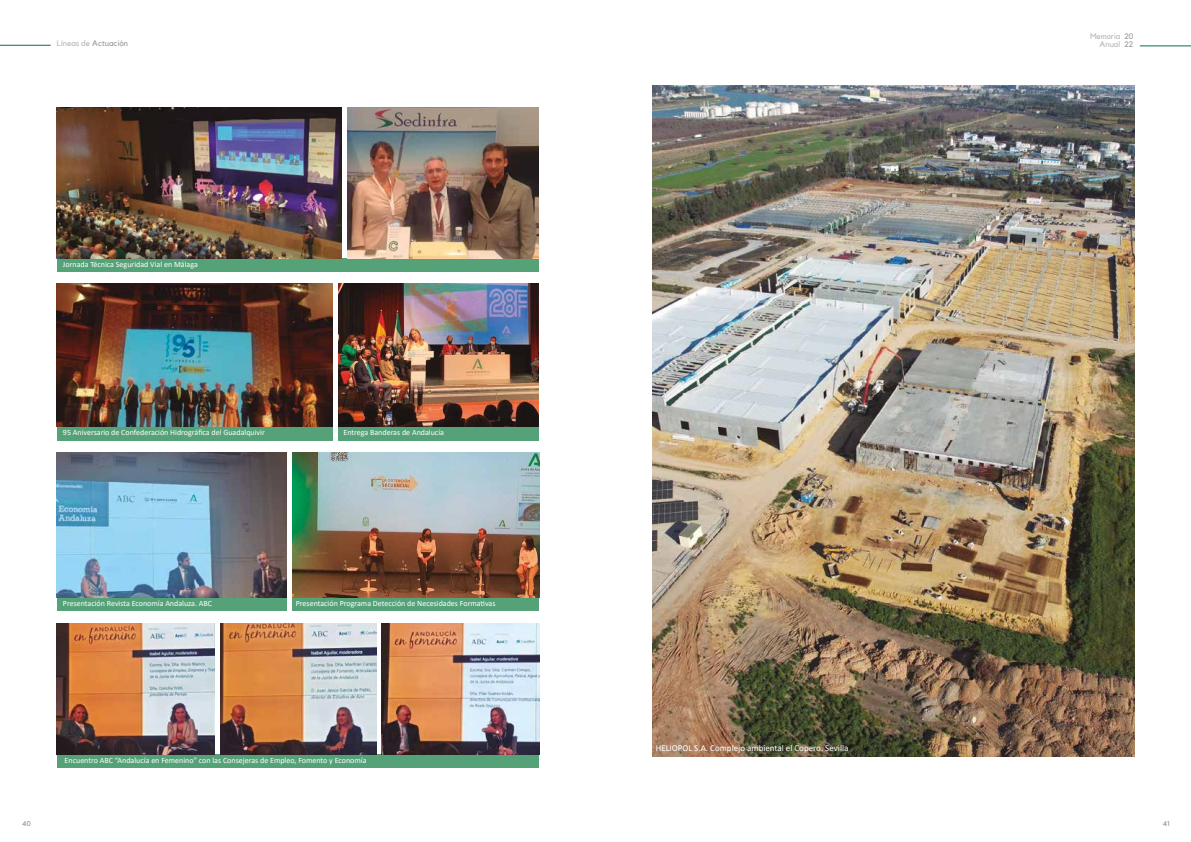
<style>
.page{position:relative;width:1191px;height:842px;background:#fff}
.page>*{position:absolute;margin:0;border:0;box-sizing:border-box;transform-origin:0 0}
.t1{font:9px "Calibri";color:#fff}
.t2{font:8px "Calibri";color:#fff}
.t3{font:8px/8px "Kollektif";color:#9f9c9a}
.t4{font:8px/8px "Kollektif";color:#bcb8b7;text-align:right}
.t5{font:7px "Kollektif";color:#969696}
.s1{color:#bcb8b7}
</style>
<div class="page">
<hr style="left:0;top:45px;width:51px;height:1px;background:#06743e">
<hr style="left:1139px;top:46px;width:52px;height:1px;background:#06743e">
<div style="left:292px;top:597px;width:247px;height:14px;background:#55a278"></div>
<div style="left:339px;top:427px;width:200px;height:14px;background:#55a278"></div>
<div style="left:57px;top:754px;width:482px;height:14px;background:#55a278"></div>
<div style="left:57px;top:597px;width:229px;height:14px;background:#55a278"></div>
<div style="left:57px;top:427px;width:276px;height:14px;background:#55a278"></div>
<div style="left:57px;top:258px;width:482px;height:14px;background:#55a278"></div>
<img style="left:57px;top:108px;width:285px;height:150px">
<img style="left:348px;top:108px;width:191px;height:150px">
<img style="left:339px;top:283px;width:200px;height:144px">
<img style="left:57px;top:283px;width:276px;height:144px">
<img style="left:292px;top:452px;width:247px;height:145px">
<img style="left:57px;top:624px;width:157px;height:130px">
<img style="left:220px;top:624px;width:156px;height:130px">
<img style="left:382px;top:624px;width:157px;height:130px">
<img style="left:57px;top:452px;width:229px;height:145px">
<img style="left:652px;top:85px;width:482px;height:671px">
<p class="t3" style="left:57px;top:39px;width:73px"><span class="s1">Líneas de</span> Actuación</p>
<p class="t2" style="left:63px;top:258px;width:136px">Jornada Técnica Seguridad Vial en Málaga</p>
<p class="t2" style="left:63px;top:427px;width:203px">95 Aniversario de Confederación Hidrográfica del Guadalquivir</p>
<p class="t2" style="left:343px;top:427px;width:102px">Entrega Banderas de Andalucía</p>
<p class="t2" style="left:63px;top:597px;width:151px">Presentación Revista Economía Andaluza. ABC</p>
<p class="t2" style="left:296px;top:597px;width:201px">Presentación Programa Detección de Necesidades Formativas</p>
<p class="t2" style="left:65px;top:755px;width:303px">Encuentro ABC “Andalucía en Femenino” con las Consejeras de Empleo, Fomento y Economía</p>
<p class="t1" style="left:656px;top:741px;width:194px">HELIOPOL S.A. Complejo ambiental el Copero. Sevilla</p>
<p class="t4" style="left:1090px;top:32px;width:32px">Memoria<br>Anual</p>
<p class="t3" style="left:1124px;top:32px;width:11px">20<br>22</p>
<p class="t5" style="left:22px;top:820px;width:10px">40</p>
<p class="t5" style="left:1162px;top:819px;width:8px">41</p>
</div>
